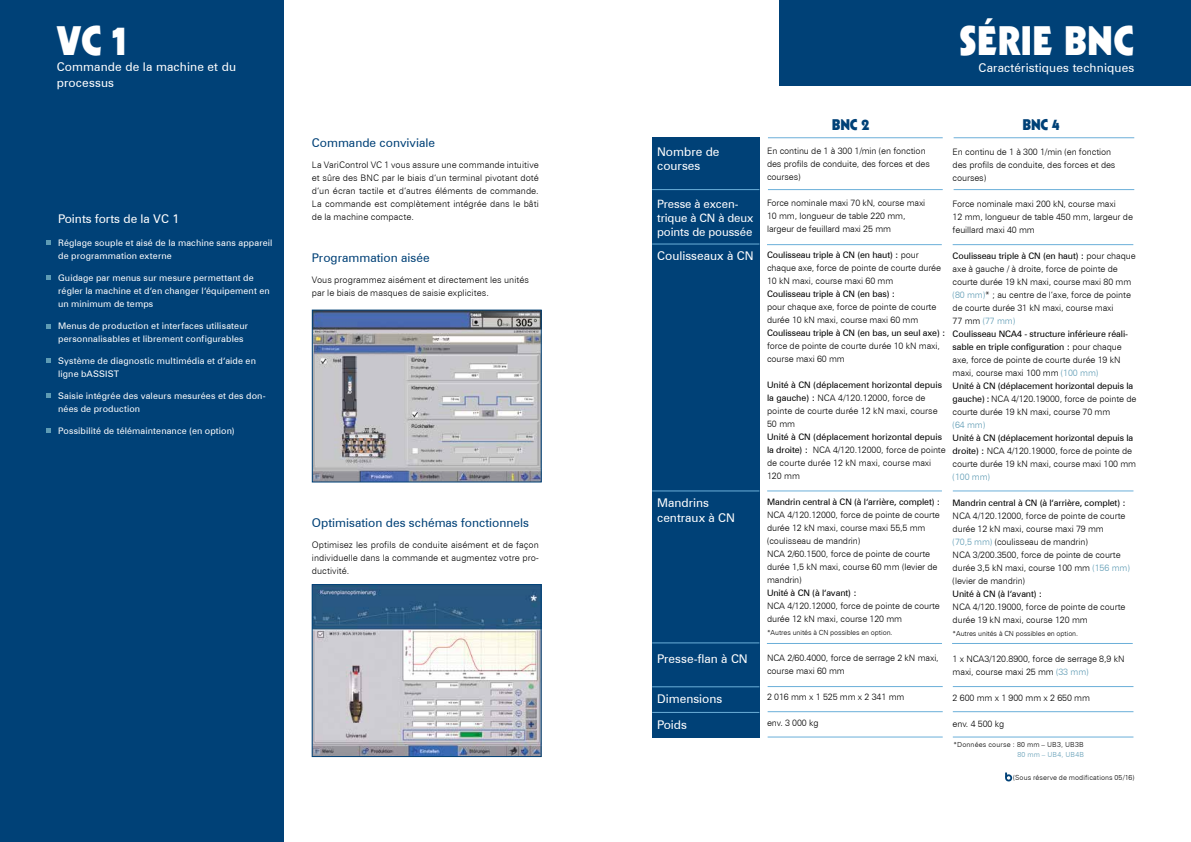
<style>
.page{position:relative;width:1191px;height:842px;background:#fff}
.page>*{position:absolute;margin:0;border:0;box-sizing:border-box;transform-origin:0 0}
.t1{font:900 40px "Kabel";letter-spacing:.01em;color:#fff}
.t2{font:900 15px "Kabel";letter-spacing:-.01em;color:#004177}
.t3{font:12px/14px "Zurich BT";color:#fff}
.t4{font:12px "Zurich BT";color:#004177}
.t5{font:11.5px/14px "Zurich BT";letter-spacing:-.01em;color:#fff}
.t6{font:9px/13px "Zurich BT";letter-spacing:.015em;color:#fff}
.t7{font:300 9px/13px "Zurich BT";letter-spacing:.005em;color:#000;text-align:justify}
.t8{font:300 8.9px/13px "Zurich BT";letter-spacing:-.01em;color:#000}
.t9{font:8.9px "Zurich BT";letter-spacing:-.01em;color:#000}
.t10{font:300 8.9px "Zurich BT";letter-spacing:-.01em;color:#5e9bb4}
.t11{font:300 7px "Zurich BT";letter-spacing:-.01em;color:#000}
.t12{font:300 7px "Zurich BT";letter-spacing:.015em;color:#000}
.t13{font:300 7px "Zurich BT";letter-spacing:.025em;color:#000}
.t14{font:300 7px "Zurich BT";letter-spacing:.03em;color:#5e9bb4}
.s1{font-weight:400}
.s2{color:#5e9bb4}
</style>
<div class="page">
<div style="left:779px;top:0;width:412px;height:85px;background:#004177"></div>
<div style="left:652px;top:137px;width:107px;height:601px;background:#004177"></div>
<hr style="left:652px;top:189px;width:107px;height:1px;background:#6bafd9">
<hr style="left:768px;top:189px;width:174px;height:1px;background:#6bafd9">
<hr style="left:953px;top:189px;width:181px;height:1px;background:#6bafd9">
<hr style="left:768px;top:137px;width:174px;height:1px;background:#6bafd9">
<hr style="left:953px;top:137px;width:181px;height:1px;background:#6bafd9">
<hr style="left:652px;top:243px;width:107px;height:1px;background:#6bafd9">
<hr style="left:767px;top:244px;width:174px;height:1px;background:#6bafd9">
<hr style="left:952px;top:244px;width:181px;height:1px;background:#6bafd9">
<hr style="left:652px;top:490px;width:107px;height:1px;background:#6bafd9">
<hr style="left:652px;top:642px;width:107px;height:1px;background:#6bafd9">
<hr style="left:652px;top:686px;width:107px;height:1px;background:#6bafd9">
<hr style="left:652px;top:712px;width:107px;height:1px;background:#6bafd9">
<hr style="left:767px;top:490px;width:175px;height:1px;background:#6bafd9">
<hr style="left:952px;top:490px;width:181px;height:1px;background:#6bafd9">
<hr style="left:767px;top:643px;width:175px;height:1px;background:#6bafd9">
<hr style="left:952px;top:643px;width:180px;height:1px;background:#6bafd9">
<hr style="left:767px;top:686px;width:175px;height:1px;background:#6bafd9">
<hr style="left:952px;top:686px;width:181px;height:1px;background:#6bafd9">
<hr style="left:767px;top:711px;width:175px;height:1px;background:#6bafd9">
<hr style="left:767px;top:736px;width:175px;height:1px;background:#6bafd9">
<hr style="left:952px;top:711px;width:181px;height:1px;background:#6bafd9">
<hr style="left:952px;top:736px;width:181px;height:1px;background:#6bafd9">
<div style="left:0;top:0;width:283px;height:842px;background:#004177"></div>
<svg style="left:47px;top:240px;width:4px;height:5px"></svg>
<svg style="left:47px;top:276px;width:4px;height:4px"></svg>
<svg style="left:47px;top:325px;width:4px;height:4px"></svg>
<svg style="left:47px;top:358px;width:4px;height:5px"></svg>
<svg style="left:47px;top:393px;width:4px;height:5px"></svg>
<svg style="left:47px;top:429px;width:4px;height:4px"></svg>
<img style="left:314px;top:312px;width:225px;height:168px">
<div style="left:312px;top:310px;width:229px;height:172px;border:1px solid #004177"></div>
<img style="left:314px;top:586px;width:225px;height:169px">
<div style="left:312px;top:584px;width:229px;height:173px;border:1px solid #004177"></div>
<svg style="left:1005px;top:772px;width:7px;height:9px"></svg>
<h1 class="t1" style="left:57px;top:15px;width:71px">VC 1</h1>
<h3 class="t3" style="left:57px;top:58px;width:181px;line-height:16px">Commande de la machine et du processus</h3>
<h3 class="t3" style="left:58px;top:211px;width:122px">Points forts de la VC 1</h3>
<p class="t6" style="left:58px;top:236px;width:216px">Réglage souple et aisé de la machine sans appareil de programmation externe</p>
<p class="t6" style="left:58px;top:271px;width:213px">Guidage par menus sur mesure permettant de régler la machine et d‘en changer l‘équipement en un minimum de temps</p>
<p class="t6" style="left:58px;top:319px;width:191px">Menus de production et interfaces utilisateur personnalisables et librement configurables</p>
<p class="t6" style="left:58px;top:354px;width:199px">Système de diagnostic multimédia et d‘aide en ligne bASSIST</p>
<p class="t6" style="left:58px;top:389px;width:209px">Saisie intégrée des valeurs mesurées et des don&shy;nées de production</p>
<p class="t6" style="left:58px;top:424px;width:178px">Possibilité de télémaintenance (en option)</p>
<h3 class="t4" style="left:312px;top:135px;width:125px">Commande conviviale</h3>
<p class="t7" style="left:312px;top:158px;width:228px">La VariControl VC 1 vous assure une commande intuitive et sûre des BNC par le biais d‘un terminal pivotant doté d‘un écran tactile et d‘autres éléments de commande.<br>La commande est complètement intégrée dans le bâti de la machine compacte.</p>
<h3 class="t4" style="left:312px;top:250px;width:119px">Programmation aisée</h3>
<p class="t7" style="left:312px;top:273px;width:219px">Vous programmez aisément et directement les unités par le biais de masques de saisie explicites.</p>
<h3 class="t4" style="left:312px;top:515px;width:219px">Optimisation des schémas fonctionnels</h3>
<p class="t7" style="left:312px;top:538px;width:228px">Optimisez les profils de conduite aisément et de façon individuelle dans la commande et augmentez votre pro&shy;ductivité.</p>
<h1 class="t1" style="left:959px;top:15px;width:176px">SÉRIE BNC</h1>
<h3 class="t3" style="left:978px;top:60px;width:157px">Caractéristiques techniques</h3>
<h3 class="t3" style="left:657px;top:145px;width:64px">Nombre de courses</h3>
<p class="t5" style="left:657px;top:197px;width:98px">Presse à excen&shy;trique à CN à deux points de poussée</p>
<h3 class="t3" style="left:657px;top:248px;width:98px">Coulisseaux à CN</h3>
<h3 class="t3" style="left:657px;top:495px;width:79px;line-height:15px">Mandrins centraux à CN</h3>
<h3 class="t3" style="left:657px;top:652px;width:92px">Presse-flan à CN</h3>
<h3 class="t3" style="left:657px;top:685px;width:67px;line-height:26.1px">Dimensions<br>Poids</h3>
<h2 class="t2" style="left:832px;top:115px;width:39px">BNC 2</h2>
<h2 class="t2" style="left:1022px;top:115px;width:39px">BNC 4</h2>
<p class="t8" style="left:767px;top:144px;width:164px">En continu de 1 à 300 1/min (en fonction des profils de conduite, des forces et des courses)</p>
<p class="t8" style="left:767px;top:196px;width:160px">Force nominale maxi 70 kN, course maxi<br>10 mm, longueur de table 220 mm, largeur de feuillard maxi 25 mm</p>
<p class="t8" style="left:767px;top:248px;width:175px"><span class="s1">Coulisseau triple à CN (en haut) :</span> pour chaque axe, force de pointe de courte durée<br>10 kN maxi, course maxi 60 mm</p>
<p class="t9" style="left:767px;top:288px;width:129px">Coulisseau triple à CN (en bas) :</p>
<p class="t8" style="left:767px;top:300px;width:171px">pour chaque axe, force de pointe de courte durée 10 kN maxi, course maxi 60 mm</p>
<p class="t9" style="left:767px;top:327px;width:180px">Coulisseau triple à CN (en bas, un seul axe) :</p>
<p class="t8" style="left:767px;top:339px;width:174px">force de pointe de courte durée 10 kN maxi, course maxi 60 mm</p>
<p class="t8" style="left:767px;top:378px;width:176px"><span class="s1">Unité à CN (déplacement horizontal depuis la gauche) :</span> NCA 4/120.12000, force de pointe de courte durée 12 kN maxi, course<br>50 mm</p>
<p class="t8" style="left:767px;top:430px;width:180px"><span class="s1">Unité à CN (déplacement horizontal depuis la droite) :</span> NCA 4/120.12000, force de pointe de courte durée 12 kN maxi, course maxi<br>120 mm</p>
<p class="t9" style="left:767px;top:496px;width:175px">Mandrin central à CN (à l‘arrière, complet) :</p>
<p class="t8" style="left:767px;top:508px;width:174px">NCA 4/120.12000, force de pointe de courte durée 12 kN maxi, course maxi 55,5 mm (coulisseau de mandrin)<br>NCA 2/60.1500, force de pointe de courte durée 1,5 kN maxi, course 60 mm (levier de mandrin)</p>
<p class="t9" style="left:767px;top:587px;width:91px">Unité à CN (à l‘avant) :</p>
<p class="t8" style="left:767px;top:599px;width:174px">NCA 4/120.12000, force de pointe de courte durée 12 kN maxi, course 120 mm</p>
<p class="t11" style="left:767px;top:628px;width:127px">*Autres unités à CN possibles en option.</p>
<p class="t8" style="left:767px;top:651px;width:173px">NCA 2/60.4000, force de serrage 2 kN maxi, course maxi 60 mm</p>
<p class="t8" style="left:767px;top:690px;width:139px">2 016 mm x 1 525 mm x 2 341 mm</p>
<p class="t8" style="left:767px;top:716px;width:53px">env. 3 000 kg</p>
<p class="t8" style="left:952px;top:146px;width:164px">En continu de 1 à 300 1/min (en fonction des profils de conduite, des forces et des courses)</p>
<p class="t8" style="left:952px;top:198px;width:182px">Force nominale maxi 200 kN, course maxi<br>12 mm, longueur de table 450 mm, largeur de feuillard maxi 40 mm</p>
<p class="t8" style="left:952px;top:250px;width:185px"><span class="s1">Coulisseau triple à CN (en haut) :</span> pour chaque axe à gauche / à droite, force de pointe de courte durée 19 kN maxi, course maxi 80 mm <span class="s2">(80 mm)</span>* ; au centre de l‘axe, force de pointe de courte durée 31 kN maxi, course maxi<br>77 mm <span class="s2">(77 mm)<br></span><span class="s1">Coulisseau NCA4 - structure inférieure réali&shy;sable en triple configuration :</span> pour chaque axe, force de pointe de courte durée 19 kN maxi, course maxi 100 mm <span class="s2">(100 mm)<br></span><span class="s1">Unité à CN (déplacement horizontal depuis la gauche) :</span> NCA 4/120.19000, force de pointe de courte durée 19 kN maxi, course 70 mm</p>
<p class="t10" style="left:952px;top:420px;width:34px">(64 mm)</p>
<p class="t8" style="left:952px;top:432px;width:185px"><span class="s1">Unité à CN (déplacement horizontal depuis la droite) :</span> NCA 4/120.19000, force de pointe de courte durée 19 kN maxi, course maxi 100 mm</p>
<p class="t10" style="left:952px;top:472px;width:39px">(100 mm)</p>
<p class="t9" style="left:952px;top:498px;width:175px">Mandrin central à CN (à l‘arrière, complet) :</p>
<p class="t8" style="left:952px;top:510px;width:179px">NCA 4/120.12000, force de pointe de courte durée 12 kN maxi, course maxi 79 mm<br><span class="s2">(70,5 mm)</span> (coulisseau de mandrin)<br>NCA 3/200.3500, force de pointe de courte durée 3,5 kN maxi, course 100 mm <span class="s2">(156 mm) </span>(levier de mandrin)</p>
<p class="t9" style="left:952px;top:589px;width:91px">Unité à CN (à l‘avant) :</p>
<p class="t8" style="left:952px;top:601px;width:174px">NCA 4/120.19000, force de pointe de courte durée 19 kN maxi, course 120 mm</p>
<p class="t11" style="left:952px;top:630px;width:127px">*Autres unités à CN possibles en option.</p>
<p class="t8" style="left:952px;top:653px;width:173px">1 x NCA3/120.8900, force de serrage 8,9 kN maxi, course maxi 25 mm <span class="s2">(33 mm)</span></p>
<p class="t8" style="left:952px;top:692px;width:139px">2 600 mm x 1 900 mm x 2 650 mm</p>
<p class="t8" style="left:952px;top:718px;width:53px">env. 4 500 kg</p>
<p class="t13" style="left:953px;top:740px;width:132px">*Données course : 80 mm – UB3, UB3B</p>
<p class="t14" style="left:1017px;top:750px;width:68px">80 mm – UB4, UB4B</p>
<p class="t12" style="left:1013px;top:773px;width:122px">(Sous réserve de modifications 05/16)</p>
</div>
